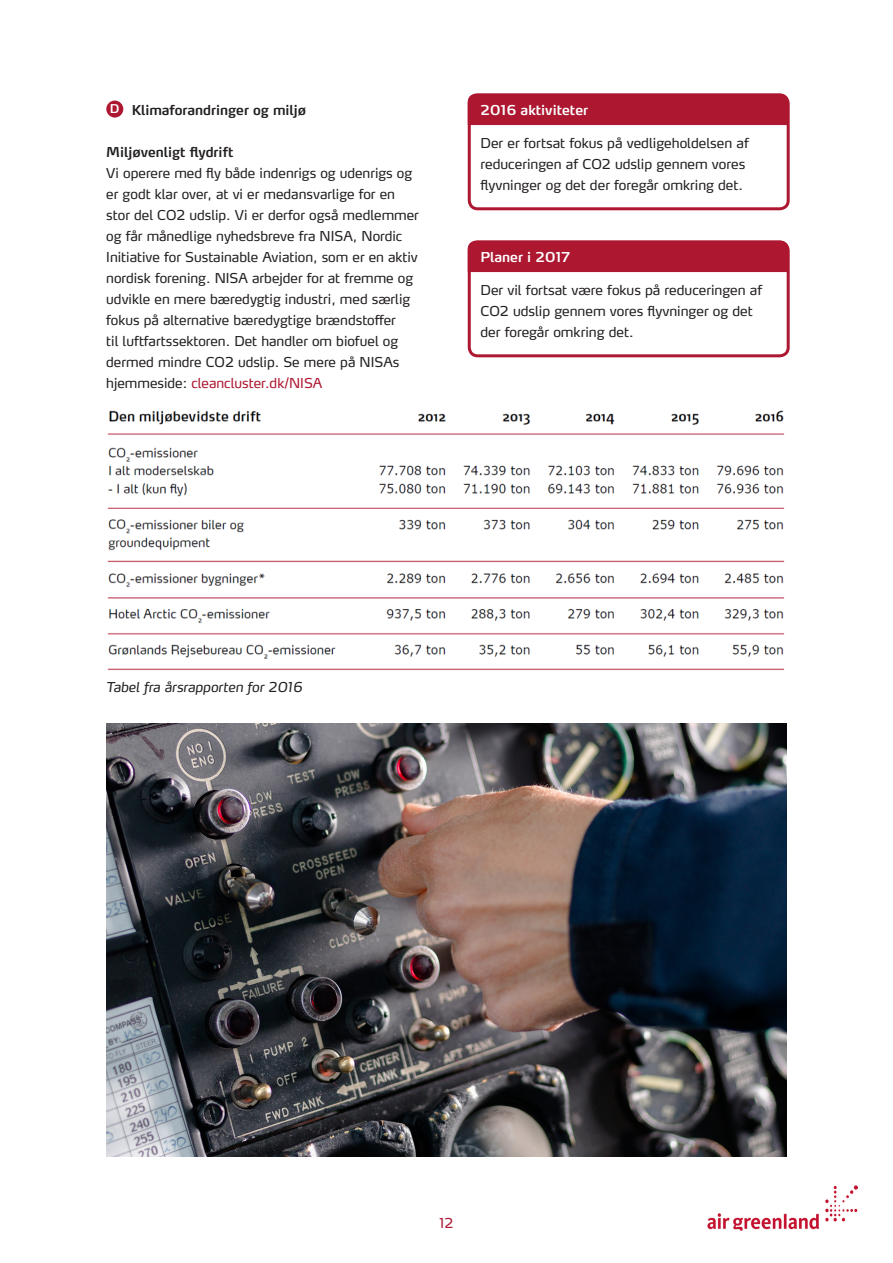
<style>
.page{position:relative;width:893px;height:1263px;background:#fff}
.page>*{position:absolute;margin:0;border:0;box-sizing:border-box;transform-origin:0 0}
.t1{font:13.5px/21px "Max LF";color:#231f20}
.t2{font:600 13.5px "Max LF";color:#231f20}
.t3{font:italic 13.5px "Max LF";color:#231f20}
.t4{font:600 13.5px "Max LF";color:#fff}
.t5{font:13.5px "Max LF";color:#ad1730}
.s1{font-size:12px;color:#fff}
.s2{color:#ad1730}
</style>
<div class="page">
<img style="left:707px;top:1185px;width:150px;height:45px">
<div style="left:468px;top:94px;width:319px;height:31px;background:#ad1730"></div>
<div style="left:468px;top:241px;width:319px;height:31px;background:#ad1730"></div>
<div style="left:468px;top:94px;width:322px;height:116px;border:3px solid #ad1730;border-radius:9px"></div>
<div style="left:468px;top:241px;width:322px;height:116px;border:3px solid #ad1730;border-radius:9px"></div>
<div style="left:106px;top:101px;width:17px;height:17px;background:#ad1730;border-radius:50%"></div>
<img style="left:106px;top:724px;width:681px;height:433px">
<img style="left:107px;top:410px;width:678px;height:261px">
<p class="t2" style="left:110px;top:101px;width:198px"><span class="s1">D</span> Klimaforandringer og miljø</p>
<p class="t2" style="left:106px;top:143px;width:129px">Miljøvenligt flydrift</p>
<p class="t1" style="left:106px;top:162px;width:314px">Vi operere med fly både indenrigs og udenrigs og er godt klar over, at vi er medansvarlige for en stor del CO2 udslip. Vi er derfor også medlemmer og får månedlige nyhedsbreve fra NISA, Nordic Initiative for Sustainable Aviation, som er en aktiv nordisk forening. NISA arbejder for at fremme og udvikle en mere bæredygtig industri, med særlig fokus på alternative bæredygtige brændstoffer<br>til luftfartssektoren. Det handler om biofuel og dermed mindre CO2 udslip. Se mere på NISAs hjemmeside: <span class="s2">cleancluster.dk/NISA</span></p>
<p class="t4" style="left:480px;top:101px;width:109px">2016 aktiviteter</p>
<p class="t1" style="left:480px;top:133px;width:270px">Der er fortsat fokus på vedligeholdelsen af reduceringen af CO2 udslip gennem vores flyvninger og det der foregår omkring det.</p>
<p class="t4" style="left:480px;top:248px;width:91px">Planer i 2017</p>
<p class="t1" style="left:480px;top:280px;width:283px">Der vil fortsat være fokus på reduceringen af<br>CO2 udslip gennem vores flyvninger og det der foregår omkring det.</p>
<p class="t3" style="left:106px;top:679px;width:197px">Tabel fra årsrapporten for 2016</p>
<p class="t5" style="left:440px;top:1214px;width:15px">12</p>
</div>
